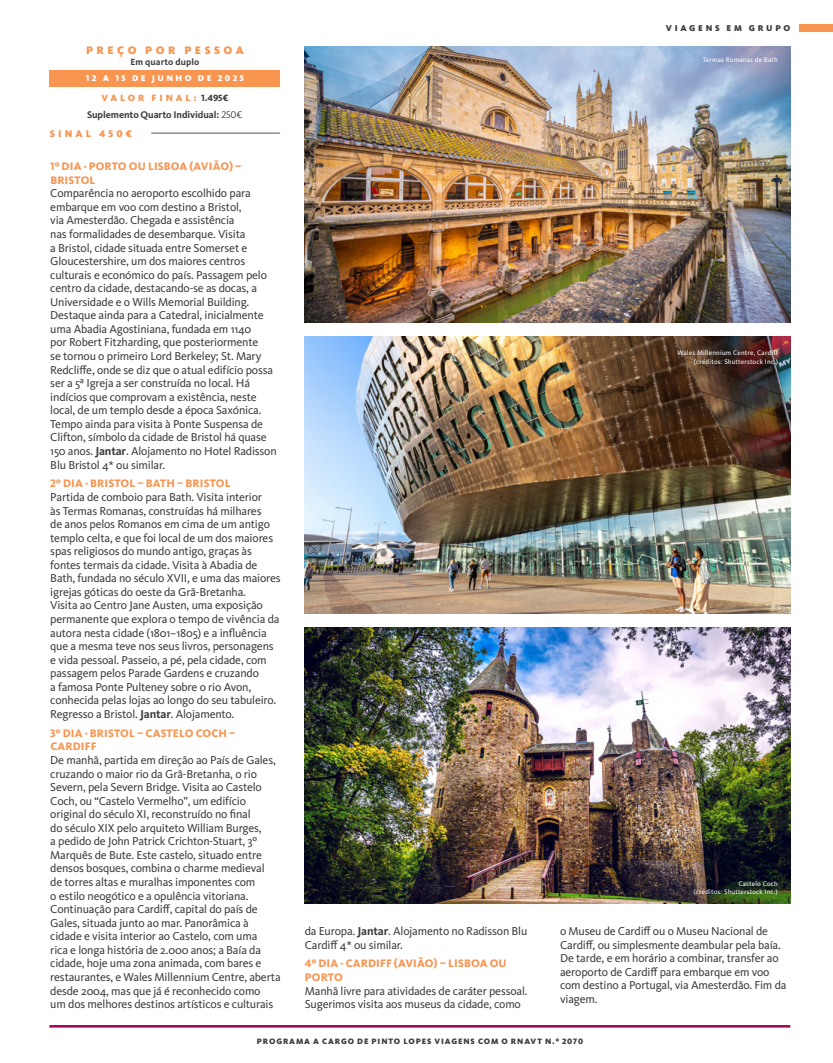
<style>
.page{position:relative;width:833px;height:1063px;background:#fff}
.page>*{position:absolute;margin:0;border:0;box-sizing:border-box;transform-origin:0 0}
.Programa_Texto{font:11.88px/13.5px "Kievit OT";letter-spacing:-.015em;color:#3e3e3f}
.Programa_Dias{font:800 11.25px/13.5px "Kievit OT";letter-spacing:.01em;color:#f79551}
.t1{font:900 11.25px "Kievit OT";letter-spacing:.31em;color:#f79551}
.t2{font:700 10px "Kievit OT";letter-spacing:-.01em;color:#3e3e3f}
.t3{font:900 10px "Kievit OT";letter-spacing:.31em;color:#f79551}
.t4{font:900 9.38px "Kievit OT";letter-spacing:.31em;color:#f79551}
.t5{font:700 9.38px "Kievit OT";letter-spacing:.01em;color:#3e3e3f}
.t6{font:900 8.75px "Kievit OT";letter-spacing:.275em;color:#fff}
.t7{font:900 8.75px "Kievit OT";letter-spacing:.31em;color:#3e3e3f}
.t8{font:900 8.12px "Kievit OT";letter-spacing:.11em;color:#3e3e3f}
.Legenda{font:6.88px "Kievit OT";letter-spacing:.025em;color:#fff}
.s1{font-weight:400}
.s2{font-weight:800;color:#3e3e3f}
.s3{font-weight:700}
</style>
<div class="page">
<div style="left:800px;top:25px;width:33px;height:7px;background:#f79551"></div>
<hr style="left:49px;top:1025px;width:741px;height:3px;background:#9e0153">
<img style="left:305px;top:46px;width:485px;height:276px">
<hr style="left:151px;top:132px;width:129px;height:2px;background:#6b7a83">
<div style="left:50px;top:70px;width:230px;height:16px;background:#f79551"></div>
<img style="left:305px;top:337px;width:485px;height:276px">
<img style="left:304px;top:627px;width:487px;height:277px">
<p class="t1" style="left:86px;top:43px;width:159px">PREÇO POR PESSOA</p>
<p class="t5" style="left:131px;top:56px;width:70px">Em quarto duplo</p>
<p class="t6" style="left:86px;top:73px;width:160px">12 A 15 DE JUNHO DE 2025</p>
<p class="t2" style="left:87px;top:108px;width:157px">Suplemento Quarto Individual: <span class="s1">250€</span></p>
<p class="t4" style="left:102px;top:92px;width:128px">VALOR FINAL: <span class="s2">1.495€</span></p>
<p class="t3" style="left:50px;top:127px;width:83px">SINAL 450€</p>
<p class="Programa_Dias" style="left:50px;top:160px;width:193px">1º DIA · PORTO OU LISBOA (AVIÃO) –<br>BRISTOL</p>
<p class="Programa_Texto" style="left:50px;top:186px;width:228px">Comparência no aeroporto escolhido para embarque em voo com destino a Bristol,<br>via Amesterdão. Chegada e assistência<br>nas formalidades de desembarque. Visita<br>a Bristol, cidade situada entre Somerset e Gloucestershire, um dos maiores centros culturais e económico do país. Passagem pelo centro da cidade, destacando-se as docas, a Universidade e o Wills Memorial Building.<br>Destaque ainda para a Catedral, inicialmente uma Abadia Agostiniana, fundada em 1140<br>por Robert Fitzharding, que posteriormente<br>se tornou o primeiro Lord Berkeley; St. Mary Redcliffe, onde se diz que o atual edifício possa ser a 5ª Igreja a ser construída no local. Há indícios que comprovam a existência, neste local, de um templo desde a época Saxónica.<br>Tempo ainda para visita à Ponte Suspensa de Clifton, símbolo da cidade de Bristol há quase 150 anos. <span class="s3">Jantar</span>. Alojamento no Hotel Radisson Blu Bristol 4* ou similar.</p>
<p class="Programa_Dias" style="left:50px;top:477px;width:182px">2º DIA · BRISTOL – BATH – BRISTOL</p>
<p class="Programa_Texto" style="left:50px;top:490px;width:232px">Partida de comboio para Bath. Visita interior<br>às Termas Romanas, construídas há milhares<br>de anos pelos Romanos em cima de um antigo templo celta, e que foi local de um dos maiores spas religiosos do mundo antigo, graças às fontes termais da cidade. Visita à Abadia de Bath, fundada no século XVII, e uma das maiores igrejas góticas do oeste da Grã-Bretanha.<br>Visita ao Centro Jane Austen, uma exposição permanente que explora o tempo de vivência da autora nesta cidade (1801–1805) e a influência que a mesma teve nos seus livros, personagens e vida pessoal. Passeio, a pé, pela cidade, com passagem pelos Parade Gardens e cruzando<br>a famosa Ponte Pulteney sobre o rio Avon, conhecida pelas lojas ao longo do seu tabuleiro.<br>Regresso a Bristol. <span class="s3">Jantar</span>. Alojamento.</p>
<p class="Programa_Dias" style="left:50px;top:726px;width:187px">3º DIA · BRISTOL – CASTELO COCH –<br>CARDIFF</p>
<p class="Programa_Texto" style="left:50px;top:753px;width:232px">De manhã, partida em direção ao País de Gales, cruzando o maior rio da Grã-Bretanha, o rio Severn, pela Severn Bridge. Visita ao Castelo Coch, ou “Castelo Vermelho”, um edifício original do século XI, reconstruído no final<br>do século XIX pelo arquiteto William Burges,<br>a pedido de John Patrick Crichton-Stuart, 3º Marquês de Bute. Este castelo, situado entre densos bosques, combina o charme medieval<br>de torres altas e muralhas imponentes com<br>o estilo neogótico e a opulência vitoriana.<br>Continuação para Cardiff, capital do país de Gales, situada junto ao mar. Panorâmica à cidade e visita interior ao Castelo, com uma<br>rica e longa história de 2.000 anos; a Baía da cidade, hoje uma zona animada, com bares e restaurantes, e Wales Millennium Centre, aberta desde 2004, mas que já é reconhecido como<br>um dos melhores destinos artísticos e culturais</p>
<p class="Programa_Texto" style="left:305px;top:924px;width:224px">da Europa. <span class="s3">Jantar</span>. Alojamento no Radisson Blu<br>Cardiff 4* ou similar.</p>
<p class="Programa_Dias" style="left:305px;top:957px;width:203px">4º DIA · CARDIFF (AVIÃO) – LISBOA OU<br>PORTO</p>
<p class="Programa_Texto" style="left:305px;top:984px;width:224px">Manhã livre para atividades de caráter pessoal.<br>Sugerimos visita aos museus da cidade, como</p>
<p class="t7" style="left:666px;top:23px;width:126px">VIAGENS EM GRUPO</p>
<p class="Legenda" style="left:702px;top:55px;width:77px">Termas Romanas de Bath</p>
<p class="Legenda" style="left:677px;top:349px;width:102px">Wales Millennium Centre, Cardiff</p>
<p class="Legenda" style="left:694px;top:357px;width:86px">(créditos: Shutterstock Inc.)</p>
<p class="Legenda" style="left:738px;top:879px;width:41px">Castelo Coch</p>
<p class="Legenda" style="left:693px;top:888px;width:86px">(créditos: Shutterstock Inc.)</p>
<p class="Programa_Texto" style="left:560px;top:924px;width:228px">o Museu de Cardiff ou o Museu Nacional de Cardiff, ou simplesmente deambular pela baía.<br>De tarde, e em horário a combinar, transfer ao aeroporto de Cardiff para embarque em voo com destino a Portugal, via Amesterdão. Fim da viagem.</p>
<p class="t8" style="left:257px;top:1036px;width:328px">PROGRAMA A CARGO DE PINTO LOPES VIAGENS COM O RNAVT N.º 2070</p>
</div>
